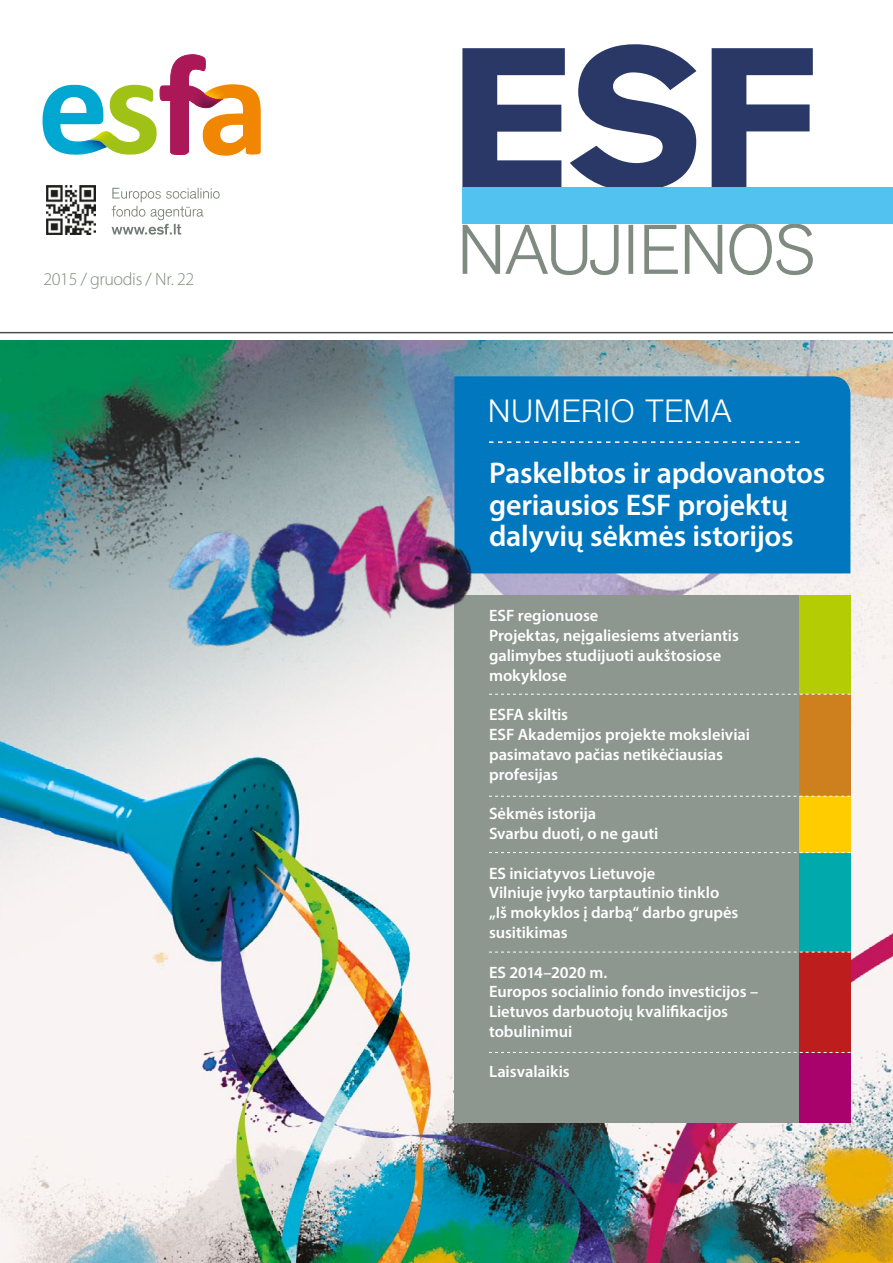
<style>
.page{position:relative;width:893px;height:1263px;background:#fff}
.page>*{position:absolute;margin:0;border:0;box-sizing:border-box;transform-origin:0 0}
.t1{font:300 31.5px "Helvetica Neue LT Pro";letter-spacing:.035em;color:#fff}
.t2{font:600 30px/31.5px "Myriad Pro";letter-spacing:-.01em;color:#fff}
.t3{font:300 18px "Myriad Pro";letter-spacing:-.02em;color:#7f8a81}
.t4{font:600 16.5px/19.8px "Myriad Pro";letter-spacing:-.005em;color:#fff}
</style>
<div class="page">
<img style="left:0;top:341px;width:893px;height:922px">
<svg style="left:463px;top:224px;width:350px;height:51px"></svg>
<svg style="left:462px;top:44px;width:234px;height:143px"></svg>
<svg style="left:712px;top:48px;width:101px;height:139px"></svg>
<div style="left:462px;top:187px;width:431px;height:37px;background:#52c3f1"></div>
<svg style="left:112px;top:188px;width:108px;height:47px"></svg>
<div style="left:454px;top:595px;width:396px;height:528px;background:#8d978f"></div>
<div style="left:799px;top:595px;width:51px;height:99px;background:#b4cc04"></div>
<div style="left:799px;top:694px;width:51px;height:102px;background:#ce7f1e"></div>
<div style="left:799px;top:796px;width:51px;height:59px;background:#fc0"></div>
<div style="left:799px;top:853px;width:51px;height:99px;background:#00aaac"></div>
<div style="left:799px;top:1052px;width:51px;height:71px;background:#aa026d"></div>
<div style="left:799px;top:952px;width:51px;height:100px;background:#bd1d1d"></div>
<svg style="left:519px;top:694px;width:331px;height:1px"></svg>
<svg style="left:489px;top:852px;width:361px;height:1px"></svg>
<svg style="left:489px;top:952px;width:361px;height:1px"></svg>
<svg style="left:489px;top:1052px;width:361px;height:1px"></svg>
<svg style="left:489px;top:796px;width:361px;height:1px"></svg>
<img style="left:47px;top:186px;width:49px;height:49px">
<hr style="left:0;top:332px;width:893px;height:1px;background:#48504a">
<svg style="left:43px;top:55px;width:218px;height:101px"></svg>
<div style="left:454px;top:376px;width:396px;height:197px;background:#0077be"></div>
<svg style="left:489px;top:441px;width:310px;height:2px"></svg>
<img style="left:125px;top:455px;width:391px;height:246px">
<p class="t3" style="left:43px;top:268px;width:152px">2015 / gruodis / Nr. 22</p>
<p class="t1" style="left:488px;top:392px;width:245px">NUMERIO TEMA</p>
<p class="t2" style="left:489px;top:456px;width:338px">Paskelbtos ir apdovanotos geriausios ESF projektų dalyvių sėkmės istorijos</p>
<p class="t4" style="left:489px;top:605px;width:111px">ESF regionuose</p>
<p class="t4" style="left:489px;top:625px;width:251px">Projektas, neįgaliesiems atveriantis galimybes studijuoti aukštosiose mokyklose</p>
<p class="t4" style="left:489px;top:704px;width:81px">ESFA skiltis</p>
<p class="t4" style="left:489px;top:724px;width:262px">ESF Akademijos projekte moksleiviai pasimatavo pačias netikėčiausias profesijas</p>
<p class="t4" style="left:489px;top:803px;width:109px">Sėkmės istorija</p>
<p class="t4" style="left:489px;top:823px;width:171px">Svarbu duoti, o ne gauti</p>
<p class="t4" style="left:489px;top:863px;width:168px">ES iniciatyvos Lietuvoje</p>
<p class="t4" style="left:489px;top:882px;width:251px">Vilniuje įvyko tarptautinio tinklo „Iš mokyklos į darbą“ darbo grupės susitikimas</p>
<p class="t4" style="left:489px;top:962px;width:120px">ES 2014–2020 m.</p>
<p class="t4" style="left:489px;top:981px;width:271px">Europos socialinio fondo investicijos –<br>Lietuvos darbuotojų kvalifikacijos tobulinimui</p>
<p class="t4" style="left:489px;top:1061px;width:82px">Laisvalaikis</p>
</div>
